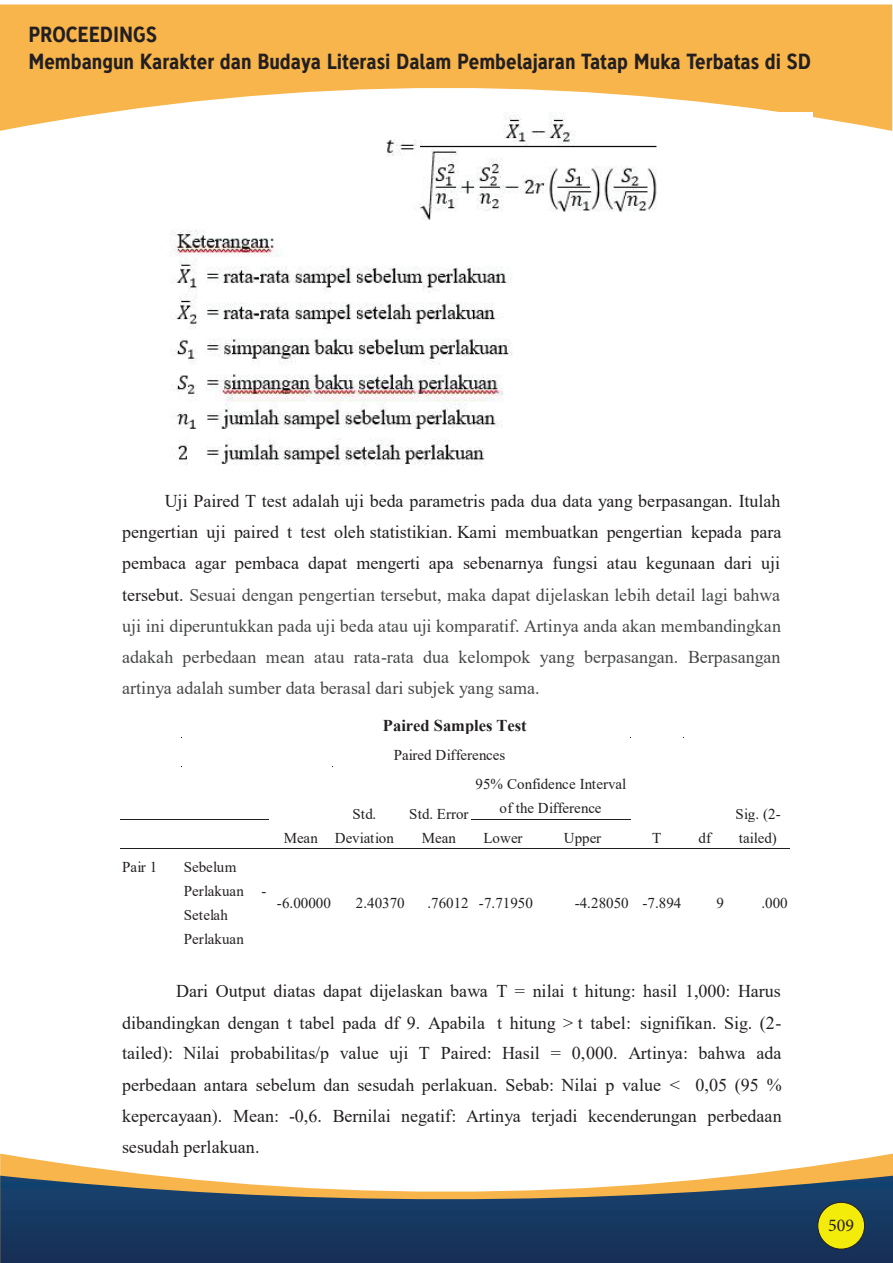
<style>
.page{position:relative;width:893px;height:1263px;background:#fff}
.page>*{position:absolute;margin:0;border:0;box-sizing:border-box;transform-origin:0 0}
.t1{font:700 19.65px/27.5px "Deansgate Condensed";color:#231f20}
.t2{font:18px/31px "Times New Roman";letter-spacing:.005em;color:#474849;text-align:justify}
.t3{font:18px/31px "Times New Roman";color:#231f20;text-align:justify}
.t4{font:18px "Minion Pro";color:#231f20}
.t5{font:700 16.5px "Times New Roman";letter-spacing:-.005em;color:#231f20}
.t6{font:15px/24px "Times New Roman";color:#231f20;text-align:center}
.s1{color:#231f20}
</style>
<div class="page">
<svg style="left:0;top:5px;width:892px;height:126px;background:#f8bf63"></svg>
<svg style="left:0;top:1153px;width:893px;height:23px"></svg>
<svg style="left:0;top:1176px;width:893px;height:87px;background:#3f536a"></svg>
<div style="left:818px;top:1202px;width:47px;height:47px;background:#f3eb0a;border-radius:50%"></div>
<div style="left:817px;top:1202px;width:48px;height:47px;border:1px solid #231f20;border-radius:50%"></div>
<img style="left:143px;top:113px;width:670px;height:352px">
<hr style="left:120px;top:819px;width:62px;height:1px;background:#231f20">
<hr style="left:182px;top:819px;width:87px;height:1px;background:#231f20">
<hr style="left:471px;top:819px;width:64px;height:1px;background:#231f20">
<hr style="left:535px;top:819px;width:95px;height:1px;background:#231f20">
<hr style="left:120px;top:848px;width:62px;height:1px;background:#231f20">
<hr style="left:182px;top:848px;width:87px;height:1px;background:#231f20">
<hr style="left:269px;top:848px;width:63px;height:1px;background:#231f20">
<hr style="left:333px;top:848px;width:74px;height:1px;background:#231f20">
<hr style="left:408px;top:848px;width:63px;height:1px;background:#231f20">
<hr style="left:471px;top:848px;width:64px;height:1px;background:#231f20">
<hr style="left:535px;top:848px;width:95px;height:1px;background:#231f20">
<hr style="left:631px;top:848px;width:53px;height:1px;background:#231f20">
<hr style="left:684px;top:848px;width:42px;height:1px;background:#231f20">
<hr style="left:727px;top:848px;width:63px;height:1px;background:#231f20">
<div style="left:122px;top:1136px;width:137px;height:21px;background:#fff"></div>
<p class="t1" style="left:28px;top:19px;width:784px">PROCEEDINGS<br>Membangun Karakter dan Budaya Literasi Dalam Pembelajaran Tatap Muka Terbatas di SD</p>
<p class="t2" style="left:122px;top:485px;width:661px;text-indent:43px"><span class="s1">Uji Paired T test adalah uji beda parametris pada dua data yang berpasangan. Itulah pengertian uji paired t test oleh statistikian. Kami membuatkan pengertian kepada para pembaca agar pembaca dapat mengerti apa sebenarnya fungsi atau kegunaan dari uji tersebut.</span> Sesuai dengan pengertian tersebut, maka dapat dijelaskan lebih detail lagi bahwa uji ini diperuntukkan pada uji beda atau uji komparatif. Artinya anda akan membandingkan adakah perbedaan mean atau rata-rata dua kelompok yang berpasangan. Berpasangan artinya adalah sumber data berasal dari subjek yang sama.</p>
<p class="t5" style="left:383px;top:713px;width:145px">Paired Samples Test</p>
<p class="t6" style="left:394px;top:743px;width:113px">Paired Differences</p>
<p class="t6" style="left:122px;top:854px;width:37px">Pair 1</p>
<p class="t6" style="left:184px;top:854px;width:84px;text-align:left">Sebelum<br>Perlakuan -<br>Setelah<br>Perlakuan</p>
<p class="t6" style="left:476px;top:772px;width:152px">95% Confidence Interval of the Difference</p>
<p class="t6" style="left:483px;top:825px;width:41px">Lower</p>
<p class="t6" style="left:564px;top:825px;width:39px">Upper</p>
<p class="t6" style="left:335px;top:801px;width:61px">Std.<br>Deviation</p>
<p class="t6" style="left:409px;top:801px;width:61px">Std. Error<br>Mean</p>
<p class="t6" style="left:735px;top:801px;width:47px">Sig. (2-</p>
<p class="t6" style="left:284px;top:825px;width:36px">Mean</p>
<p class="t6" style="left:739px;top:825px;width:39px">tailed)</p>
<p class="t6" style="left:652px;top:825px;width:11px">T</p>
<p class="t6" style="left:698px;top:825px;width:14px">df</p>
<p class="t6" style="left:277px;top:890px;width:55px">-6.00000</p>
<p class="t6" style="left:356px;top:890px;width:50px">2.40370</p>
<p class="t6" style="left:427px;top:890px;width:107px">.76012 -7.71950</p>
<p class="t6" style="left:575px;top:890px;width:108px">-4.28050 -7.894</p>
<p class="t6" style="left:716px;top:890px;width:9px">9</p>
<p class="t6" style="left:761px;top:890px;width:28px">.000</p>
<p class="t3" style="left:122px;top:975px;width:661px;text-indent:54px">Dari Output diatas dapat dijelaskan bawa T = nilai t hitung: hasil 1,000: Harus dibandingkan dengan t tabel pada df 9. Apabila t hitung &gt; t tabel: signifikan. Sig. (2- tailed): Nilai probabilitas/p value uji T Paired: Hasil = 0,000. Artinya: bahwa ada perbedaan antara sebelum dan sesudah perlakuan. Sebab: Nilai p value &lt; 0,05 (95 % kepercayaan). Mean: -0,6. Bernilai negatif: Artinya terjadi kecenderungan perbedaan sesudah perlakuan.</p>
<p class="t4" style="left:828px;top:1213px;width:27px">509</p>
</div>
